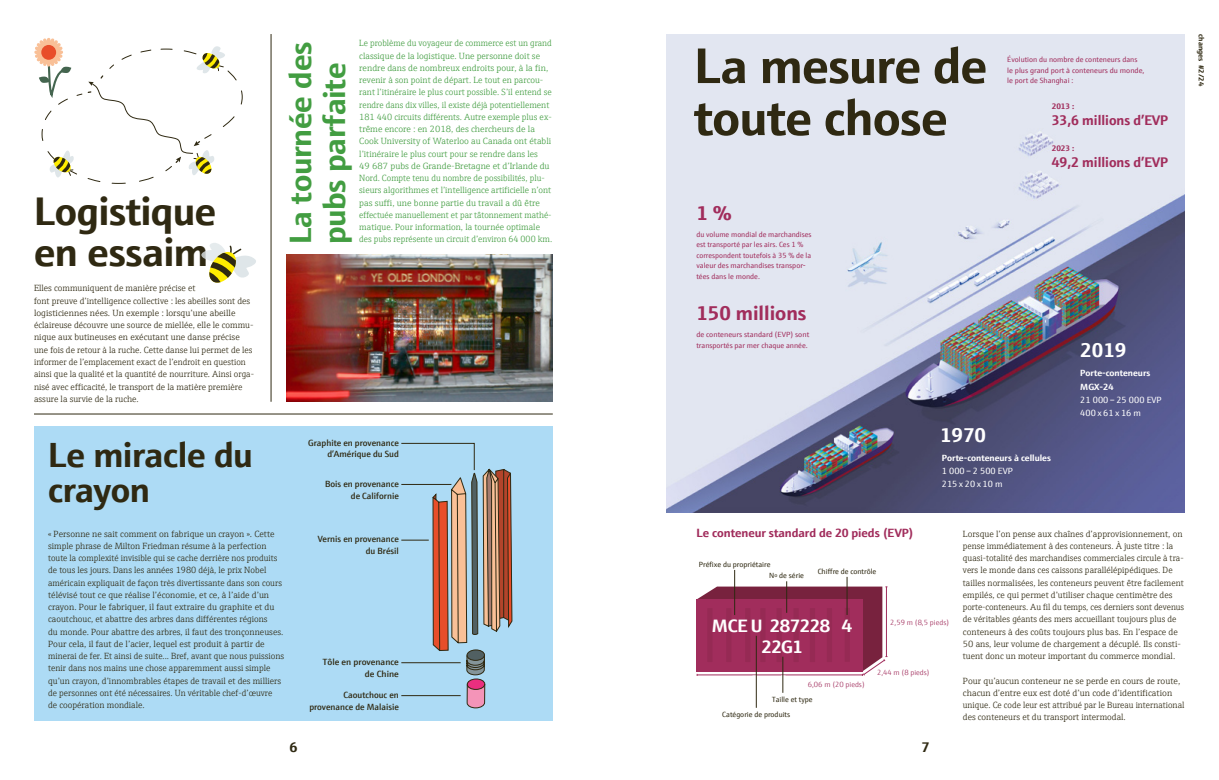
<style>
.page{position:relative;width:1219px;height:780px;background:#fff}
.page>*{position:absolute;margin:0;border:0;box-sizing:border-box;transform-origin:0 0}
.t1{font:700 50px/52px "E+H Sans";letter-spacing:-.015em;color:#2f2912}
.t2{font:700 40px/41px "E+H Sans";letter-spacing:-.01em;color:#2f2912}
.t3{font:700 35px/35px "E+H Sans";letter-spacing:-.015em;color:#2f2912}
.t4{font:700 31px/34px "E+H Sans";letter-spacing:-.01em;color:#429d41}
.t5{font:700 20px "E+H Sans";color:#a12d5c}
.t6{font:700 20px "E+H Sans";color:#fff}
.t7{font:700 18px/21px "E+H Sans";letter-spacing:-.02em;color:#fff;text-align:center}
.t8{font:700 14px "E+H Sans";color:#a12d5c}
.t9{font:700 14px "E+H Sans";color:#2f2912}
.t10{font:700 12px "E+H Sans";letter-spacing:-.005em;color:#a12d5c}
.t11{font:300 9px/12.2px "E+H Serif";color:#2f2912}
.t12{font:300 9px/12.2px "E+H Serif";color:#429d41}
.t13{font:600 9px/12px "E+H Sans";color:#2f2912;text-align:right}
.t14{font:700 9px/13.2px "E+H Sans";color:#fff}
.t15{font:9px/13.2px "E+H Sans";color:#fff}
.t16{font:700 8px "E+H Sans";color:#a12d5c}
.t17{font:7.5px/10.5px "E+H Sans";color:#a12d5c}
.t18{font:7.5px/11.4px "E+H Sans";color:#2f2912}
.t19{font:300 7.5px "E+H Sans";color:#a12d5c}
.t20{font:700 7.5px "E+H Sans";color:#2f2912}
</style>
<div class="page">
<img style="left:666px;top:34px;width:519px;height:478px">
<div style="left:34px;top:426px;width:519px;height:294px;background:#addbf5"></div>
<svg style="left:401px;top:254px;width:111px;height:467px"></svg>
<hr style="left:401px;top:695px;width:60px;height:1px;background:#2f2912">
<hr style="left:401px;top:662px;width:60px;height:1px;background:#2f2912">
<hr style="left:34px;top:414px;width:519px;height:1px;background:#2f2912">
<hr style="left:271px;top:34px;width:1px;height:368px;background:#2f2912">
<svg style="left:34px;top:38px;width:209px;height:146px"></svg>
<div style="left:41px;top:45px;width:15px;height:15px;background:#e84e2a;border-radius:50%"></div>
<svg style="left:201px;top:243px;width:55px;height:40px"></svg>
<hr style="left:734px;top:570px;width:1px;height:45px;background:#2f2912">
<hr style="left:786px;top:581px;width:1px;height:31px;background:#2f2912">
<hr style="left:847px;top:577px;width:1px;height:38px;background:#2f2912">
<hr style="left:756px;top:635px;width:1px;height:72px;background:#2f2912">
<hr style="left:783px;top:656px;width:1px;height:36px;background:#2f2912">
<svg style="left:697px;top:586px;width:190px;height:95px;background:#a24468"></svg>
<img style="left:286px;top:255px;width:267px;height:147px">
<h2 class="t2" style="left:34px;top:188px;width:184px">Logistique en essaim</h2>
<p class="t11" style="left:34px;top:281px;width:222px">Elles communiquent de manière précise et<br>font preuve d’intelligence collective : les abeilles sont des logisticiennes nées. Un exemple : lorsqu’une abeille éclaireuse découvre une source de miellée, elle le commu&shy;nique aux butineuses en exécutant une danse précise une fois de retour à la ruche. Cette danse lui permet de les informer de l’emplacement exact de l’endroit en question ainsi que la qualité et la quantité de nourriture. Ainsi orga&shy;nisé avec efficacité, le transport de la matière première assure la survie de la ruche.</p>
<h3 class="t4" style="left:281px;top:244px;width:204px;rotate:-90deg">La tournée des pubs parfaite</h3>
<p class="t12" style="left:359px;top:36px;width:194px">Le problème du voyageur de commerce est un grand classique de la logistique. Une personne doit se rendre dans de nombreux endroits pour, à la fin, revenir à son point de départ. Le tout en parcou&shy;rant l’itinéraire le plus court possible. S’il entend se rendre dans dix villes, il existe déjà potentiellement 181 440 circuits différents. Autre exemple plus ex&shy;trême encore : en 2018, des chercheurs de la Cook University of Waterloo au Canada ont établi l’itinéraire le plus court pour se rendre dans les<br>49 687 pubs de Grande-Bretagne et d’Irlande du Nord. Compte tenu du nombre de possibilités, plu&shy;sieurs algorithmes et l’intelligence artificielle n’ont pas suffi, une bonne partie du travail a dû être effectuée manuellement et par tâtonnement mathé&shy;matique. Pour information, la tournée optimale des pubs représente un circuit d’environ 64 000 km.</p>
<h3 class="t3" style="left:48px;top:434px;width:206px">Le miracle du crayon</h3>
<p class="t11" style="left:48px;top:526px;width:238px">« Personne ne sait comment on fabrique un crayon ». Cette simple phrase de Milton Friedman résume à la perfection toute la complexité invisible qui se cache derrière nos produits de tous les jours. Dans les années 1980 déjà, le prix Nobel américain expliquait de façon très divertissante dans son cours télévisé tout ce que réalise l’économie, et ce, à l’aide d’un crayon. Pour le fabriquer, il faut extraire du graphite et du caoutchouc, et abattre des arbres dans différentes régions<br>du monde. Pour abattre des arbres, il faut des tronçonneuses.<br>Pour cela, il faut de l’acier, lequel est produit à partir de minerai de fer. Et ainsi de suite... Bref, avant que nous puissions tenir dans nos mains une chose apparemment aussi simple qu’un crayon, d’innombrables étapes de travail et des milliers de personnes ont été nécessaires. Un véritable chef-d’œuvre<br>de coopération mondiale.</p>
<p class="t13" style="left:308px;top:436px;width:92px;line-height:11px">Graphite en provenance d’Amérique du Sud</p>
<p class="t13" style="left:325px;top:476px;width:75px">Bois en provenance de Californie</p>
<p class="t13" style="left:318px;top:532px;width:83px">Vernis en provenance du Brésil</p>
<p class="t13" style="left:323px;top:654px;width:78px">Tôle en provenance de Chine</p>
<p class="t13" style="left:309px;top:687px;width:91px">Caoutchouc en provenance de Malaisie</p>
<h1 class="t1" style="left:694px;top:36px;width:294px">La mesure de toute chose</h1>
<h3 class="t5" style="left:696px;top:197px;width:37px">1 %</h3>
<p class="t17" style="left:696px;top:228px;width:117px">du volume mondial de marchandises est transporté par les airs. Ces 1 % correspondent toutefois à 35 % de la valeur des marchandises transpor&shy;tées dans le monde.</p>
<h3 class="t5" style="left:696px;top:298px;width:112px">150 millions</h3>
<p class="t17" style="left:696px;top:329px;width:114px">de conteneurs standard (EVP) sont transportés par mer chaque année.</p>
<h3 class="t6" style="left:940px;top:419px;width:48px">1970</h3>
<p class="t17" style="left:1007px;top:54px;width:139px">Évolution du nombre de conteneurs dans le plus grand port à conteneurs du monde, le port de Shanghai :</p>
<p class="t16" style="left:1052px;top:100px;width:24px">2013 :</p>
<h3 class="t8" style="left:1052px;top:109px;width:118px">33,6 millions d’EVP</h3>
<p class="t16" style="left:1052px;top:141px;width:24px">2023 :</p>
<h3 class="t8" style="left:1052px;top:151px;width:118px">49,2 millions d’EVP</h3>
<h3 class="t6" style="left:1080px;top:334px;width:48px">2019</h3>
<p class="t14" style="left:1080px;top:366px;width:72px">Porte-conteneurs<br>MGX-24</p>
<p class="t15" style="left:1080px;top:392px;width:83px">21 000 – 25 000 EVP<br>400 x 61 x 16 m</p>
<p class="t14" style="left:942px;top:450px;width:110px">Porte-conteneurs à cellules</p>
<p class="t15" style="left:942px;top:463px;width:73px">1 000 – 2 500 EVP<br>215 x 20 x 10 m</p>
<h3 class="t10" style="left:696px;top:523px;width:219px">Le conteneur standard de 20 pieds (EVP)</h3>
<p class="t11" style="left:963px;top:526px;width:223px">Lorsque l’on pense aux chaînes d’approvisionnement, on pense immédiatement à des conteneurs. À juste titre : la quasi-totalité des marchandises commerciales circule à tra&shy;vers le monde dans ces caissons parallélépipédiques. De tailles normalisées, les conteneurs peuvent être facilement empilés, ce qui permet d’utiliser chaque centimètre des porte-conteneurs. Au fil du temps, ces derniers sont devenus de véritables géants des mers accueillant toujours plus de conteneurs à des coûts toujours plus bas. En l’espace de 50 ans, leur volume de chargement a décuplé. Ils consti&shy;tuent donc un moteur important du commerce mondial.</p>
<p class="t11" style="left:963px;top:673px;width:223px">Pour qu’aucun conteneur ne se perde en cours de route, chacun d’entre eux est doté d’un code d’identification unique. Ce code leur est attribué par le Bureau international des conteneurs et du transport intermodal.</p>
<p class="t18" style="left:769px;top:558px;width:36px;text-indent:-70px">Préfixe du propriétaire<br>N<sup>o</sup> de série</p>
<p class="t18" style="left:818px;top:565px;width:60px">Chiffre de contrôle</p>
<h3 class="t7" style="left:712px;top:613px;width:142px">MCE U 287228 4<br>22G1</h3>
<p class="t19" style="left:890px;top:616px;width:60px">2,59 m (8,5 pieds)</p>
<p class="t19" style="left:877px;top:666px;width:54px">2,44 m (8 pieds)</p>
<p class="t19" style="left:808px;top:678px;width:59px">6,06 m (20 pieds)</p>
<p class="t18" style="left:772px;top:692px;width:42px">Taille et type</p>
<p class="t18" style="left:722px;top:707px;width:69px">Catégorie de produits</p>
<h3 class="t9" style="left:289px;top:735px;width:10px">6</h3>
<h3 class="t9" style="left:921px;top:735px;width:10px">7</h3>
<p class="t20" style="left:1207px;top:34px;width:53px;rotate:90deg">changes #2/24</p>
</div>
